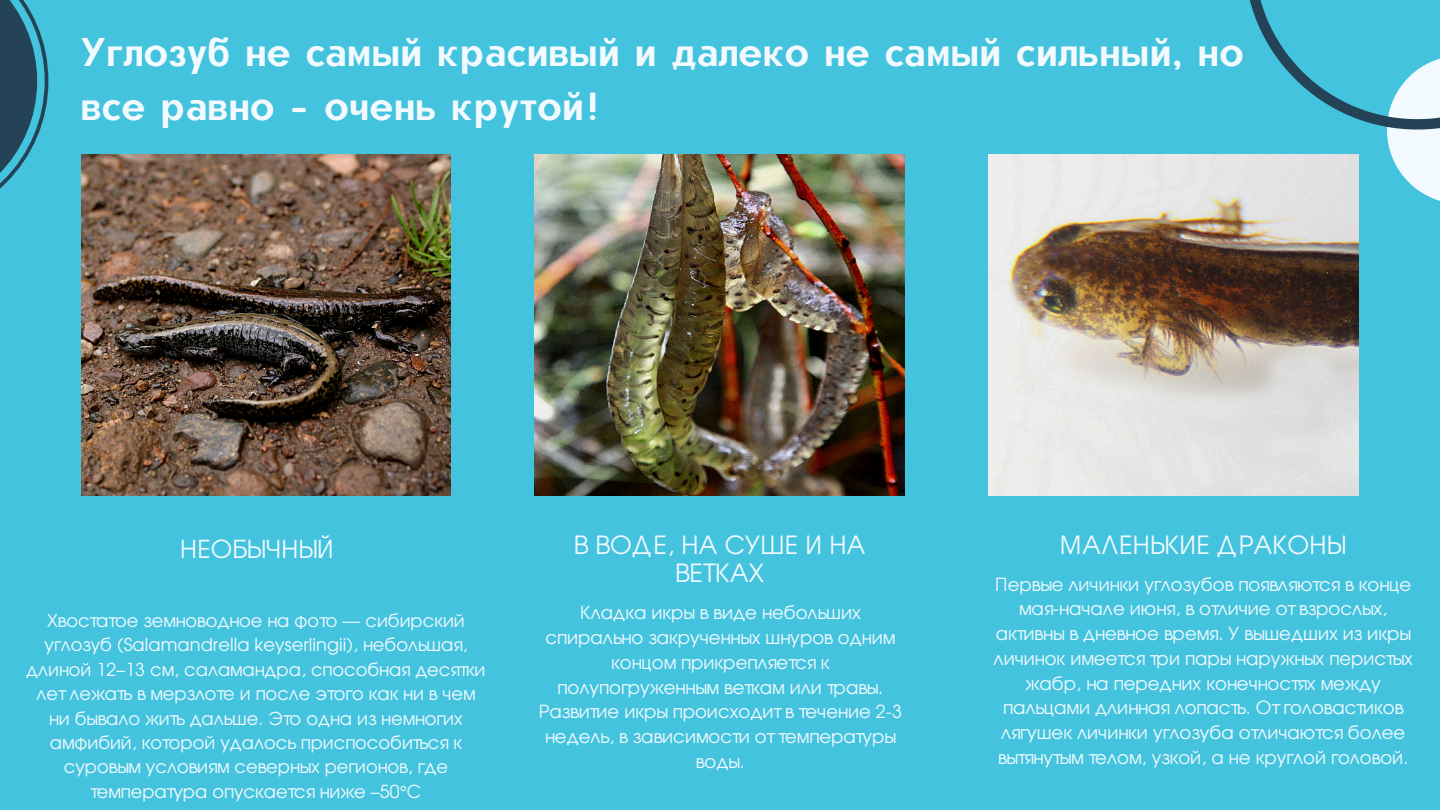
<style>
.page{position:relative;width:1440px;height:810px;background:#43c3dd}
.page>*{position:absolute;margin:0;border:0;box-sizing:border-box;transform-origin:0 0}
.t1{font:39px/54px "CAT Neuzeit";letter-spacing:.01em;color:#f2faff}
.t2{font:25px/28.5px "Te X Gyre Adventor";letter-spacing:.01em;color:#f2faff;text-align:center}
.t3{font:24.7px "Te X Gyre Adventor";letter-spacing:.01em;color:#f2faff}
.t4{font:18px/24.8px "Te X Gyre Adventor";letter-spacing:.005em;color:#f2faff;text-align:center}
.t5{font:17.8px/24.4px "Te X Gyre Adventor";letter-spacing:.005em;color:#f2faff;text-align:center}
</style>
<div class="page">
<img style="left:81px;top:155px;width:370px;height:340px">
<img style="left:535px;top:155px;width:370px;height:340px">
<img style="left:989px;top:155px;width:370px;height:340px">
<svg style="left:0;top:0;width:48px;height:189px"></svg>
<svg style="left:1244px;top:0;width:196px;height:204px"></svg>
<p class="t1" style="left:81px;top:24px;width:1164px">Углозуб не самый красивый и далеко не самый сильный, но все равно – очень крутой!</p>
<p class="t3" style="left:180px;top:529px;width:155px">НЕОБЫЧНЫЙ</p>
<p class="t5" style="left:26px;top:607px;width:461px">Хвостатое земноводное на фото — сибирский углозуб (Salamandrella keyserlingii), небольшая, длиной 12–13 см, саламандра, способная десятки лет лежать в мерзлоте и после этого как ни в чем ни бывало жить дальше. Это одна из немногих амфибий, которой удалось приспособиться к суровым условиям северных регионов, где температура опускается ниже –50°С</p>
<p class="t2" style="left:574px;top:529px;width:293px">В ВОДЕ, НА СУШЕ И НА<br>ВЕТКАХ</p>
<p class="t4" style="left:539px;top:599px;width:365px">Кладка икры в виде небольших спирально закрученных шнуров одним концом прикрепляется к полупогруженным веткам или травы.<br>Развитие икры происходит в течение 2-3 недель, в зависимости от температуры воды.</p>
<p class="t2" style="left:1059px;top:529px;width:288px">МАЛЕНЬКИЕ ДРАКОНЫ</p>
<p class="t4" style="left:994px;top:570px;width:421px">Первые личинки углозубов появляются в конце мая-начале июня, в отличие от взрослых, активны в дневное время. У вышедших из икры личинок имеется три пары наружных перистых жабр, на передних конечностях между пальцами длинная лопасть. От головастиков лягушек личинки углозуба отличаются более вытянутым телом, узкой, а не круглой головой.</p>
</div>
